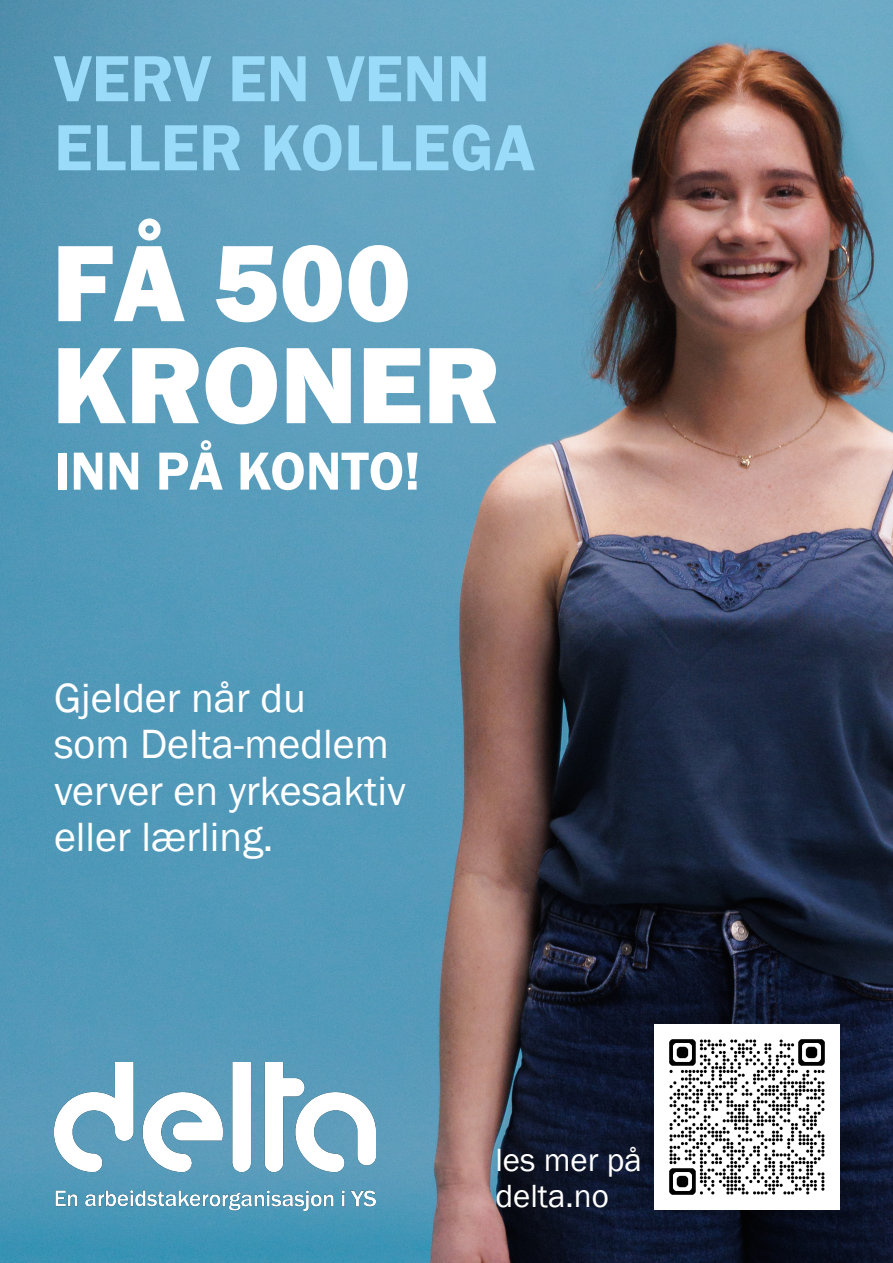
<style>
.page{position:relative;width:893px;height:1263px;background:#fff}
.page>*{position:absolute;margin:0;border:0;box-sizing:border-box;transform-origin:0 0}
.t1{font:800 112.5px "Franklin Gothic";color:#fff}
.t2{font:600 67.5px "Franklin Gothic";color:#99dbf8}
.t3{font:600 55.5px "Franklin Gothic";color:#fff}
.t4{font:42px "Franklin Gothic";color:#fff}
.t5{font:33px "Franklin Gothic";color:#fff}
</style>
<div class="page">
<img style="left:0;top:0;width:893px;height:1263px">
<img style="left:55px;top:1062px;width:320px;height:149px">
<img style="left:655px;top:1025px;width:185px;height:185px">
<p class="t2" style="left:54px;top:37px;width:438px">VERV EN VENN</p>
<p class="t2" style="left:54px;top:106px;width:483px">ELLER KOLLEGA</p>
<p class="t1" style="left:52px;top:211px;width:361px">FÅ 500</p>
<p class="t1" style="left:52px;top:313px;width:450px">KRONER</p>
<p class="t3" style="left:54px;top:437px;width:368px">INN PÅ KONTO!</p>
<p class="t4" style="left:54px;top:672px;width:253px">Gjelder når du</p>
<p class="t4" style="left:54px;top:718px;width:336px">som Delta-medlem</p>
<p class="t4" style="left:54px;top:765px;width:353px">verver en yrkesaktiv</p>
<p class="t4" style="left:54px;top:811px;width:221px">eller lærling.</p>
<p class="t5" style="left:495px;top:1140px;width:148px">les mer på</p>
<p class="t5" style="left:495px;top:1176px;width:115px">delta.no</p>
</div>
